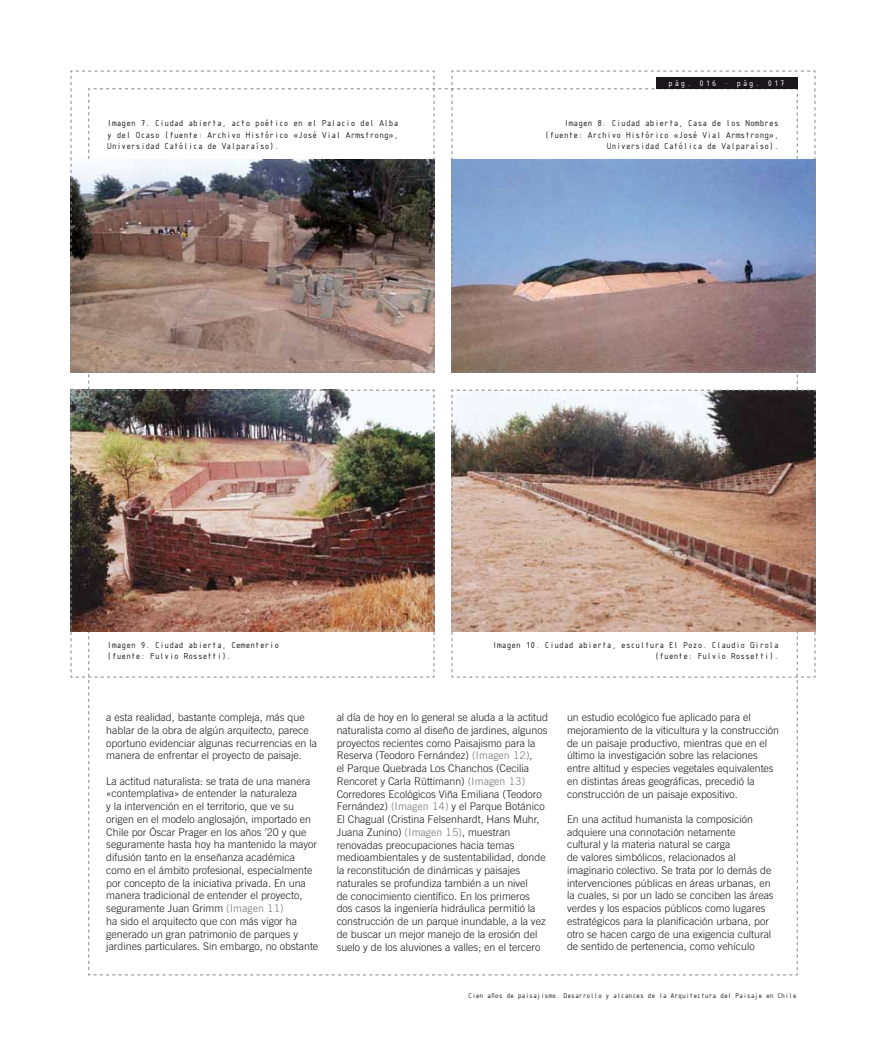
<style>
.page{position:relative;width:886px;height:1046px;background:#fff}
.page>*{position:absolute;margin:0;border:0;box-sizing:border-box;transform-origin:0 0}
.t1{font:300 10.62px/12.8px "Trade Gothic";color:#1a171c}
.t2{font:9.38px/11.2px "ISOCTEUR";letter-spacing:-.2em;color:#1a171c;text-align:right}
.t3{font:8.75px "ISOCTEUR";color:#fff}
.t4{font:7.5px "ISOCTEUR";letter-spacing:-.2em;color:#1a171c}
.s1{font-weight:400;color:#87888a}
</style>
<div class="page">
<img style="left:71px;top:71px;width:745px;height:904px">
<img style="left:71px;top:390px;width:363px;height:287px">
<div style="left:656px;top:78px;width:141px;height:11px;background:#1a171c"></div>
<p class="t2" style="left:106px;top:117px;width:294px;text-align:justify">Imagen 7. Ciudad abierta, acto poético en el Palacio del Alba y del Ocaso (fuente: Archivo Histórico «José Vial Armstrong», Universidad Católica de Valparaíso).</p>
<p class="t3" style="left:667px;top:77px;width:119px">pág. 016 · pág. 017</p>
<p class="t2" style="left:544px;top:117px;width:237px">Imagen 8. Ciudad abierta, Casa de los Nombres (fuente: Archivo Histórico «José Vial Armstrong»,<br>Universidad Católica de Valparaíso).</p>
<p class="t2" style="left:106px;top:638px;width:175px;text-align:left">Imagen 9. Ciudad abierta, Cementerio (fuente: Fulvio Rossetti).</p>
<p class="t2" style="left:491px;top:638px;width:290px">Imagen 10. Ciudad abierta, escultura El Pozo. Claudio Girola (fuente: Fulvio Rossetti).</p>
<p class="t1" style="left:106px;top:710px;width:212px">a esta realidad, bastante compleja, más que hablar de la obra de algún arquitecto, parece oportuno evidenciar algunas recurrencias en la manera de enfrentar el proyecto de paisaje.</p>
<p class="t1" style="left:106px;top:774px;width:213px">La actitud naturalista: se trata de una manera «contemplativa» de entender la naturaleza<br>y la intervención en el territorio, que ve su origen en el modelo anglosajón, importado en Chile por Óscar Prager en los años ’20 y que seguramente hasta hoy ha mantenido la mayor difusión tanto en la enseñanza académica como en el ámbito profesional, especialmente por concepto de la iniciativa privada. En una manera tradicional de entender el proyecto, seguramente Juan Grimm <span class="s1">(Imagen 11)<br></span>ha sido el arquitecto que con más vigor ha generado un gran patrimonio de parques y jardines particulares. Sin embargo, no obstante</p>
<p class="t1" style="left:337px;top:710px;width:213px">al día de hoy en lo general se aluda a la actitud naturalista como al diseño de jardines, algunos proyectos recientes como Paisajismo para la Reserva (Teodoro Fernández) <span class="s1">(Imagen 12)</span>,<br>el Parque Quebrada Los Chanchos (Cecilia Rencoret y Carla Rüttimann) <span class="s1">(Imagen 13)<br></span>Corredores Ecológicos Viña Emiliana (Teodoro Fernández) <span class="s1">(Imagen 14)</span> y el Parque Botánico El Chagual (Cristina Felsenhardt, Hans Muhr, Juana Zunino) <span class="s1">(Imagen 15)</span>, muestran renovadas preocupaciones hacia temas medioambientales y de sustentabilidad, donde la reconstitución de dinámicas y paisajes naturales se profundiza también a un nivel<br>de conocimiento científico. En los primeros dos casos la ingeniería hidráulica permitió la construcción de un parque inundable, a la vez de buscar un mejor manejo de la erosión del suelo y de los aluviones a valles; en el tercero</p>
<p class="t1" style="left:567px;top:710px;width:213px">un estudio ecológico fue aplicado para el mejoramiento de la viticultura y la construcción de un paisaje productivo, mientras que en el último la investigación sobre las relaciones entre altitud y especies vegetales equivalentes en distintas áreas geográficas, precedió la construcción de un paisaje expositivo.</p>
<p class="t1" style="left:567px;top:812px;width:208px">En una actitud humanista la composición adquiere una connotación netamente<br>cultural y la materia natural se carga<br>de valores simbólicos, relacionados al imaginario colectivo. Se trata por lo demás de intervenciones públicas en áreas urbanas, en la cuales, si por un lado se conciben las áreas verdes y los espacios públicos como lugares estratégicos para la planificación urbana, por otro se hacen cargo de una exigencia cultural de sentido de pertenencia, como vehículo</p>
<p class="t4" style="left:467px;top:990px;width:331px">Cien años de paisajismo. Desarrollo y alcances de la Arquitectura del Paisaje en Chile</p>
</div>
